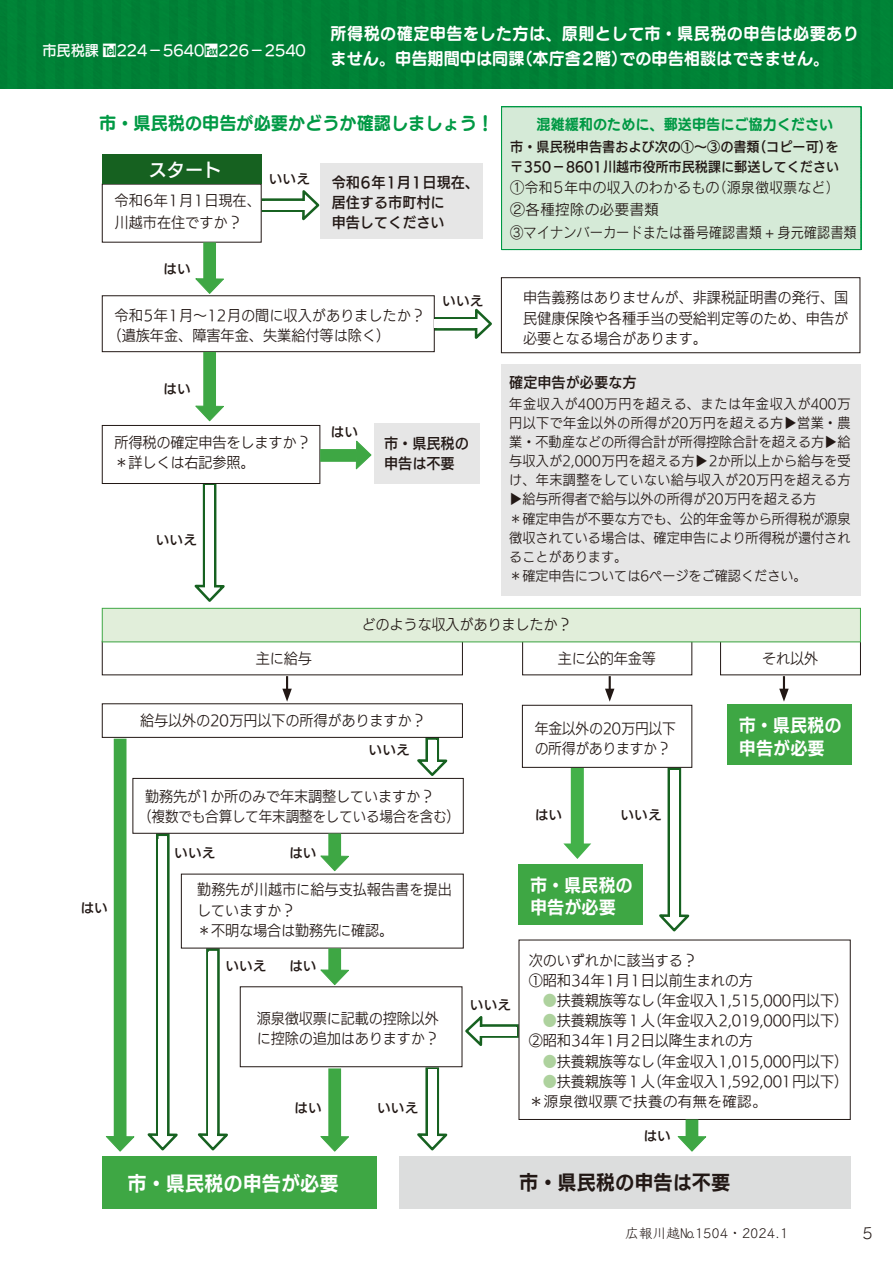
<style>
.page{position:relative;width:893px;height:1263px;background:#fff}
.page>*{position:absolute;margin:0;border:0;box-sizing:border-box;transform-origin:0 0}
.t1{font:20.25px "UD Kakugo Small Pr 6 B";color:#fff;scale:.95 1}
.t2{font:20.25px "UD Kakugo Small Pr 6 B";color:#221815;scale:.95 1}
.t3{font:19.2px "UD Kakugo Small Pr 6 DB";color:#fff;scale:.95 1}
.t4{font:18px "UD Marugo Small Pr 6 B";color:#094;scale:.95 1}
.t5{font:18px/22.4px "UD Kakugo Small Pr 6 B";color:#fff;scale:.95 1}
.t6{font:16.95px/24.5px "UD Marugo Small Pr 6 B";letter-spacing:.025em;color:#fff;scale:.95 1}
.t7{font:16.95px "Klee Pro M";color:#221815}
.t8{font:14.85px/20.2px "UD Kakugo Small Pr 6 R";letter-spacing:-.01em;color:#221815;scale:.95 1}
.t9{font:14.85px/22.4px "Rodin Pro M";color:#221815;scale:.95 1}
.t10{font:14.85px/20.2px "UD Kakugo Small Pr 6 DB";color:#221815;scale:.95 1}
.t11{font:14.85px "UD Marugo Small Pr 6 DB";color:#fff;scale:.95 1}
.t12{font:14.85px "UD Marugo Small Pr 6 B";color:#094;scale:.95 1}
.t13{font:14.85px/20.2px "UD Kakugo Small Pr 6 R";letter-spacing:-.01em;color:#221815;scale:.93 1}
.t14{font:14.85px "Rodin Pro M";color:#221815}
.t15{font:13.8px/19.2px "UD Kakugo Small Pr 6 R";color:#221815;scale:.95 1}
.t16{font:13.8px/20.2px "UD Kakugo Small Pr 6 DB";color:#221815;scale:.95 1}
.t17{font:13.8px "UD Kakugo Small Pr 6 DB";color:#221815}
.t18{font:13.8px "Klee Pro M";color:#221815}
.s1{font-family:"FOT Kigou Tsushin A"}
.s2{color:#aed29e}
.s3{font-family:"Rodin Pro M";color:#aed29e}
</style>
<div class="page">
<div style="left:156px;top:833px;width:14px;height:306px;border:3px solid #166120"></div>
<div style="left:203px;top:484px;width:13px;height:107px;border:3px solid #166120"></div>
<div style="left:261px;top:198px;width:48px;height:14px;border:3px solid #166120"></div>
<div style="left:434px;top:317px;width:48px;height:14px;border:3px solid #166120"></div>
<div style="left:475px;top:1024px;width:44px;height:14px;border:3px solid #166120"></div>
<div style="left:206px;top:948px;width:14px;height:192px;border:3px solid #166120"></div>
<div style="left:667px;top:767px;width:14px;height:153px;border:3px solid #166120"></div>
<div style="left:425px;top:1067px;width:14px;height:73px;border:3px solid #166120"></div>
<div style="left:425px;top:737px;width:14px;height:29px;border:3px solid #166120"></div>
<div style="left:501px;top:106px;width:361px;height:144px;background:#d5ead7"></div>
<div style="left:501px;top:364px;width:360px;height:232px;background:#e6e6e6"></div>
<div style="left:0;top:0;width:893px;height:88px;background:#007e35"></div>
<div style="left:102px;top:296px;width:332px;height:56px;border:1px solid #221815"></div>
<div style="left:321px;top:164px;width:162px;height:75px;background:#e6e6e6"></div>
<div style="left:374px;top:423px;width:105px;height:60px;background:#e6e6e6"></div>
<div style="left:102px;top:155px;width:160px;height:29px;background:#166120"></div>
<svg style="left:563px;top:767px;width:28px;height:92px"></svg>
<div style="left:501px;top:277px;width:359px;height:76px;border:1px solid #221815"></div>
<div style="left:102px;top:425px;width:218px;height:59px;border:1px solid #221815"></div>
<div style="left:102px;top:703px;width:361px;height:35px;border:1px solid #221815"></div>
<div style="left:522px;top:705px;width:170px;height:62px;border:1px solid #221815"></div>
<div style="left:133px;top:778px;width:330px;height:55px;border:1px solid #221815"></div>
<div style="left:240px;top:986px;width:222px;height:81px;border:1px solid #221815"></div>
<div style="left:519px;top:940px;width:331px;height:180px;border:1px solid #221815"></div>
<div style="left:102px;top:1157px;width:275px;height:52px;background:#3ea744"></div>
<div style="left:518px;top:864px;width:125px;height:61px;background:#3ea744"></div>
<div style="left:727px;top:705px;width:124px;height:60px;background:#3ea744"></div>
<div style="left:399px;top:1157px;width:452px;height:52px;background:#dcdddd"></div>
<svg style="left:195px;top:405px;width:29px;height:16px"></svg>
<svg style="left:320px;top:1136px;width:29px;height:16px"></svg>
<svg style="left:677px;top:1136px;width:30px;height:16px"></svg>
<svg style="left:106px;top:1136px;width:29px;height:16px"></svg>
<svg style="left:195px;top:278px;width:29px;height:16px"></svg>
<div style="left:203px;top:352px;width:13px;height:58px;background:#3ea744"></div>
<div style="left:328px;top:1068px;width:13px;height:71px;background:#3ea744"></div>
<div style="left:686px;top:1119px;width:12px;height:20px;background:#3ea744"></div>
<div style="left:114px;top:739px;width:12px;height:401px;background:#3ea744"></div>
<div style="left:203px;top:242px;width:13px;height:39px;background:#3ea744"></div>
<svg style="left:356px;top:440px;width:16px;height:29px"></svg>
<div style="left:320px;top:449px;width:36px;height:13px;background:#3ea744"></div>
<svg style="left:147px;top:1131px;width:31px;height:20px"></svg>
<svg style="left:194px;top:582px;width:31px;height:20px"></svg>
<svg style="left:300px;top:185px;width:21px;height:38px"></svg>
<svg style="left:472px;top:308px;width:20px;height:31px"></svg>
<svg style="left:465px;top:1016px;width:20px;height:30px"></svg>
<svg style="left:197px;top:1131px;width:31px;height:20px"></svg>
<svg style="left:659px;top:912px;width:31px;height:20px"></svg>
<svg style="left:417px;top:1131px;width:31px;height:20px"></svg>
<svg style="left:415px;top:757px;width:37px;height:21px"></svg>
<div style="left:159px;top:839px;width:8px;height:301px;background:#fff"></div>
<div style="left:205px;top:486px;width:9px;height:106px;background:#fff"></div>
<div style="left:262px;top:201px;width:47px;height:8px;background:#fff"></div>
<div style="left:435px;top:320px;width:47px;height:8px;background:#fff"></div>
<div style="left:475px;top:1027px;width:42px;height:8px;background:#fff"></div>
<div style="left:209px;top:951px;width:8px;height:189px;background:#fff"></div>
<div style="left:670px;top:770px;width:9px;height:150px;background:#fff"></div>
<div style="left:428px;top:1068px;width:8px;height:72px;background:#fff"></div>
<div style="left:428px;top:740px;width:8px;height:28px;background:#fff"></div>
<svg style="left:282px;top:676px;width:10px;height:26px"></svg>
<svg style="left:605px;top:676px;width:9px;height:26px"></svg>
<svg style="left:779px;top:676px;width:10px;height:26px"></svg>
<div style="left:102px;top:608px;width:759px;height:34px;background:#e1eeda;border:1px solid #3ea744"></div>
<svg style="left:320px;top:855px;width:29px;height:16px"></svg>
<svg style="left:320px;top:969px;width:29px;height:16px"></svg>
<div style="left:328px;top:833px;width:13px;height:26px;background:#3ea744"></div>
<div style="left:328px;top:948px;width:13px;height:25px;background:#3ea744"></div>
<p class="t11" style="left:43px;top:42px;width:279px">市民税課 <span class="s1">L</span>224－5640<span class="s1">O</span>226－2540</p>
<p class="t6" style="left:331px;top:22px;width:558px">所得税の確定申告をした方は、原則として市・県民税の申告は必要ありません。申告期間中は同課（本庁舎2階）での申告相談はできません。</p>
<p class="t4" style="left:99px;top:113px;width:417px">市・県民税の申告が必要かどうか確認しましょう！</p>
<p class="t12" style="left:536px;top:116px;width:314px">混雑緩和のために、郵送申告にご協力ください</p>
<p class="t3" style="left:149px;top:159px;width:78px">スタート</p>
<p class="t8" style="left:115px;top:189px;width:156px;line-height:22.4px">令和6年1月1日現在、川越市在住ですか？</p>
<p class="t17" style="left:163px;top:261px;width:29px">はい</p>
<p class="t17" style="left:269px;top:171px;width:43px">いいえ</p>
<p class="t10" style="left:332px;top:173px;width:157px">令和6年1月1日現在、居住する市町村に<br>申告してください</p>
<p class="t8" style="left:108px;top:306px;width:336px;text-indent:7px">令和5年1月～12月の間に収入がありましたか？（遺族年金、障害年金、失業給付等は除く）</p>
<p class="t17" style="left:163px;top:381px;width:29px">はい</p>
<p class="t17" style="left:442px;top:293px;width:43px">いいえ</p>
<p class="t8" style="left:115px;top:433px;width:208px">所得税の確定申告をしますか？＊詳しくは右記参照。</p>
<p class="t17" style="left:331px;top:424px;width:29px">はい</p>
<p class="t17" style="left:156px;top:532px;width:43px">いいえ</p>
<p class="t10" style="left:384px;top:434px;width:91px">市・県民税の申告は不要</p>
<p class="t16" style="left:510px;top:137px;width:348px">市・県民税申告書および次の①～③の書類（コピー可）を〒350－8601川越市役所市民税課に郵送してください</p>
<p class="t9" style="left:510px;top:176px;width:366px">①令和5年中の収入のわかるもの（源泉徴収票など）<br>②各種控除の必要書類<br>③マイナンバーカードまたは番号確認書類 + 身元確認書類</p>
<p class="t8" style="left:523px;top:288px;width:344px;text-align:justify">申告義務はありませんが、非課税証明書の発行、国民健康保険や各種手当の受給判定等のため、申告が必要となる場合があります。</p>
<p class="t10" style="left:509px;top:373px;width:135px">確定申告が必要な方</p>
<p class="t15" style="left:509px;top:394px;width:361px">年金収入が400万円を超える、または年金収入が400万円以下で年金以外の所得が20万円を超える方▶営業・農業・不動産などの所得合計が所得控除合計を超える方▶給与収入が2,000万円を超える方▶2か所以上から給与を受け、年末調整をしていない給与収入が20万円を超える方▶給与所得者で給与以外の所得が20万円を超える方<br>＊確定申告が不要な方でも、公的年金等から所得税が源泉徴収されている場合は、確定申告により所得税が還付されることがあります。<br>＊確定申告については6ページをご確認ください。</p>
<p class="t8" style="left:361px;top:615px;width:223px">どのような収入がありましたか？</p>
<p class="t8" style="left:256px;top:649px;width:61px">主に給与</p>
<p class="t8" style="left:558px;top:649px;width:105px">主に公的年金等</p>
<p class="t8" style="left:762px;top:649px;width:61px">それ以外</p>
<p class="t17" style="left:80px;top:900px;width:29px">はい</p>
<p class="t8" style="left:140px;top:711px;width:302px">給与以外の20万円以下の所得がありますか？</p>
<p class="t17" style="left:369px;top:742px;width:43px">いいえ</p>
<p class="t8" style="left:138px;top:787px;width:340px;text-indent:7px">勤務先が1か所のみで年末調整していますか？<br>（複数でも合算して年末調整をしている場合を含む）</p>
<p class="t17" style="left:174px;top:845px;width:43px">いいえ</p>
<p class="t17" style="left:289px;top:845px;width:29px">はい</p>
<p class="t8" style="left:197px;top:880px;width:269px">勤務先が川越市に給与支払報告書を提出していますか？<br>＊不明な場合は勤務先に確認。</p>
<p class="t17" style="left:225px;top:958px;width:43px">いいえ</p>
<p class="t17" style="left:289px;top:958px;width:29px">はい</p>
<p class="t8" style="left:257px;top:1009px;width:193px">源泉徴収票に記載の控除以外に控除の追加はありますか？</p>
<p class="t17" style="left:294px;top:1100px;width:29px">はい</p>
<h1 class="t1" style="left:128px;top:1172px;width:224px">市・県民税の申告が必要</h1>
<p class="t17" style="left:377px;top:1100px;width:43px">いいえ</p>
<p class="t13" style="left:535px;top:719px;width:154px">年金以外の20万円以下の所得がありますか？</p>
<p class="t17" style="left:535px;top:807px;width:29px">はい</p>
<p class="t17" style="left:620px;top:807px;width:43px">いいえ</p>
<p class="t5" style="left:739px;top:715px;width:110px">市・県民税の申告が必要</p>
<p class="t5" style="left:530px;top:874px;width:110px">市・県民税の申告が必要</p>
<p class="t17" style="left:470px;top:997px;width:43px">いいえ</p>
<p class="t8" style="left:529px;top:950px;width:338px">次のいずれかに該当する？<br>①昭和34年1月1日以前生まれの方<br><span class="s2">　●</span>扶養親族等なし（年金収入1,515,000円以下）<span class="s3">　●</span>扶養親族等１人（年金収入2,019,000円以下）<br>②昭和34年1月2日以降生まれの方<br><span class="s3">　●</span>扶養親族等なし（年金収入1,015,000円以下）<span class="s3">　●</span>扶養親族等１人（年金収入1,592,001円以下）</p>
<p class="t14" style="left:529px;top:1092px;width:240px">＊源泉徴収票で扶養の有無を確認。</p>
<p class="t17" style="left:643px;top:1128px;width:29px">はい</p>
<h1 class="t2" style="left:519px;top:1171px;width:224px">市・県民税の申告は不要</h1>
<p class="t18" style="left:625px;top:1224px;width:165px">広報川越№1504・2024.1</p>
<p class="t7" style="left:862px;top:1222px;width:12px">5</p>
</div>
